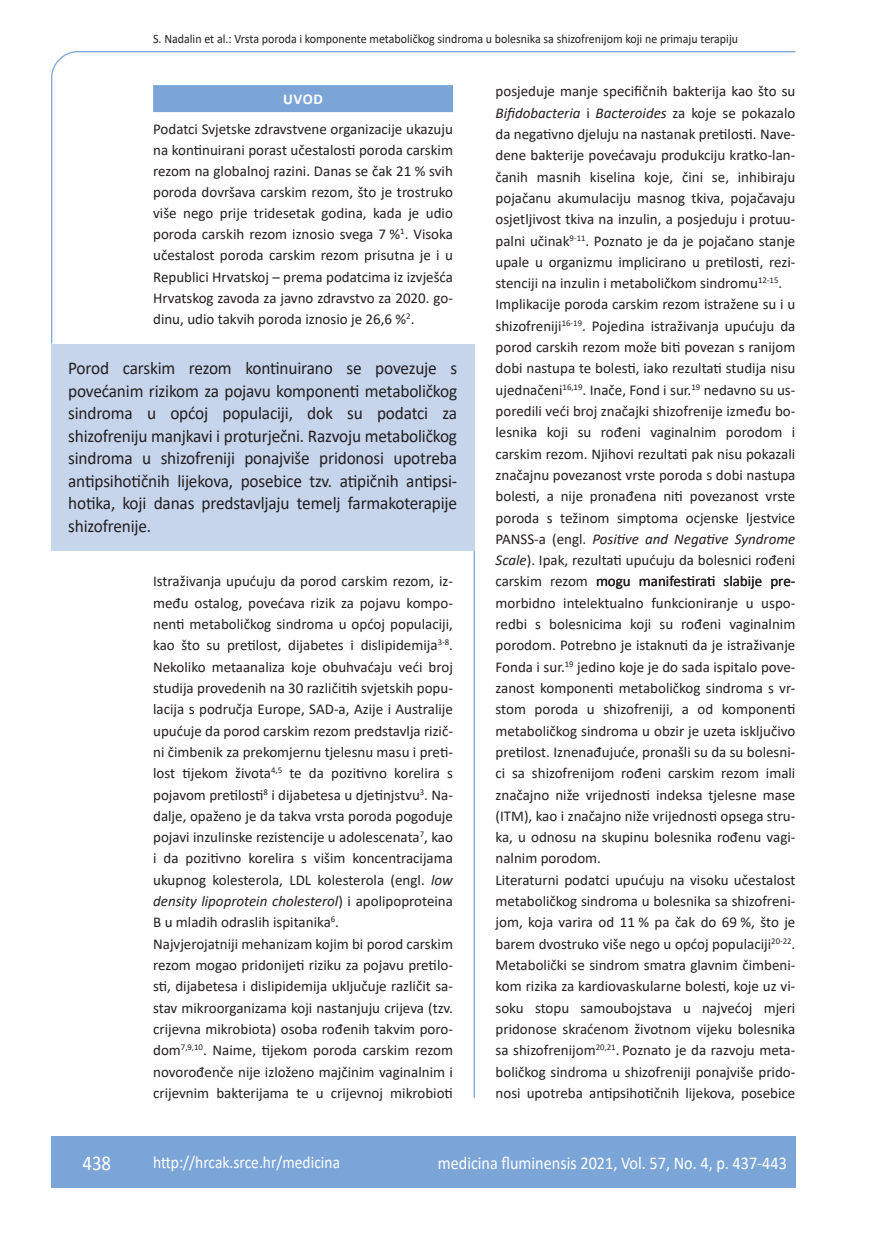
<style>
.page{position:relative;width:872px;height:1234px;background:#fff}
.page>*{position:absolute;margin:0;border:0;box-sizing:border-box;transform-origin:0 0}
.t1{font:21px "Calibri";color:#fff;scale:.9 1}
.anterfile{font:18px/22.5px "Calibri";letter-spacing:-.01em;color:#231f20;text-align:justify;scale:.96 1}
.t2{font:18px "Calibri";color:#fff;scale:.9 1}
.t3{font:17.25px "Calibri";color:#fff;scale:.9 1}
.osnovni_tekst{font:15px/21.3px "Calibri";color:#231f20;text-align:justify}
.naslov_ruler{font:700 15px "Calibri";color:#fff}
.glava{font:12.75px "Calibri";color:#231f20;scale:.94 1}
.s1{font-style:italic}
</style>
<div class="page">
<svg style="left:51px;top:51px;width:745px;height:292px"></svg>
<hr style="left:473px;top:551px;width:2px;height:546px;background:#7ca5d7">
<div style="left:51px;top:1135px;width:744px;height:51px;background:#7ca5d7"></div>
<div style="left:153px;top:85px;width:300px;height:27px;background:#7ca5d7"></div>
<div style="left:51px;top:343px;width:423px;height:207px;background:#c6d5ec"></div>
<p class="glava" style="left:153px;top:29px;width:624px">S. Nadalin et al.: Vrsta poroda i komponente metaboličkog sindroma u bolesnika sa shizofrenijom koji ne primaju terapiju</p>
<p class="naslov_ruler" style="left:283px;top:88px;width:41px">UVOD</p>
<p class="osnovni_tekst" style="left:153px;top:118px;width:301px">Podatci Svjetske zdravstvene organizacije ukazuju na kontinuirani porast učestalosti poroda carskim rezom na globalnoj razini. Danas se čak 21 % svih poroda dovršava carskim rezom, što je trostruko više nego prije tridesetak godina, kada je udio poroda carskih rezom iznosio svega 7 %<sup>1</sup>. Visoka učestalost poroda carskim rezom prisutna je i u Republici Hrvatskoj – prema podatcima iz izvješća Hrvatskog zavoda za javno zdravstvo za 2020. go&shy;dinu, udio takvih poroda iznosio je 26,6 %<sup>2</sup>.</p>
<p class="anterfile" style="left:68px;top:356px;width:406px">Porod carskim rezom kontinuirano se povezuje s povećanim rizikom za pojavu komponenti metaboličkog sindroma u općoj populaciji, dok su podatci za shizofreniju manjkavi i proturječni. Razvoju metaboličkog sindroma u shizofreniji ponajviše pridonosi upotreba antipsihotičnih lijekova, posebice tzv. atipičnih antipsi&shy;hotika, koji danas predstavljaju temelj farmakoterapije shizofrenije.</p>
<p class="osnovni_tekst" style="left:153px;top:570px;width:301px">Istraživanja upućuju da porod carskim rezom, iz&shy;među ostalog, povećava rizik za pojavu kompo&shy;nenti metaboličkog sindroma u općoj populaciji, kao što su pretilost, dijabetes i dislipidemija<sup>3-8</sup>.<br>Nekoliko metaanaliza koje obuhvaćaju veći broj studija provedenih na 30 različitih svjetskih popu&shy;lacija s područja Europe, SAD-a, Azije i Australije upućuje da porod carskim rezom predstavlja rizič&shy;ni čimbenik za prekomjernu tjelesnu masu i preti&shy;lost tijekom života<sup>4,5</sup> te da pozitivno korelira s pojavom pretilosti<sup>8</sup> i dijabetesa u djetinjstvu<sup>3</sup>. Na&shy;dalje, opaženo je da takva vrsta poroda pogoduje pojavi inzulinske rezistencije u adolescenata<sup>7</sup>, kao i da pozitivno korelira s višim koncentracijama ukupnog kolesterola, LDL kolesterola (engl. <span class="s1">low density lipoprotein cholesterol</span>) i apolipoproteina B u mladih odraslih ispitanika<sup>6</sup>.</p>
<p class="osnovni_tekst" style="left:153px;top:932px;width:301px">Najvjerojatniji mehanizam kojim bi porod carskim rezom mogao pridonijeti riziku za pojavu pretilo&shy;sti, dijabetesa i dislipidemija uključuje različit sa&shy;stav mikroorganizama koji nastanjuju crijeva (tzv. crijevna mikrobiota) osoba rođenih takvim poro&shy;dom<sup>7,9,10</sup>. Naime, tijekom poroda carskim rezom novorođenče nije izloženo majčinim vaginalnim i crijevnim bakterijama te u crijevnoj mikrobioti</p>
<p class="osnovni_tekst" style="left:495px;top:80px;width:301px">posjeduje manje specifičnih bakterija kao što su <span class="s1">Bifidobacteria</span> i <span class="s1">Bacteroides</span> za koje se pokazalo da negativno djeluju na nastanak pretilosti. Nave&shy;dene bakterije povećavaju produkciju kratko-lan&shy;čanih masnih kiselina koje, čini se, inhibiraju pojačanu akumulaciju masnog tkiva, pojačavaju osjetljivost tkiva na inzulin, a posjeduju i protuu&shy;palni učinak<sup>9-11</sup>. Poznato je da je pojačano stanje upale u organizmu implicirano u pretilosti, rezi&shy;stenciji na inzulin i metaboličkom sindromu<sup>12-15</sup>.</p>
<p class="osnovni_tekst" style="left:495px;top:293px;width:301px">Implikacije poroda carskim rezom istražene su i u shizofreniji<sup>16-19</sup>. Pojedina istraživanja upućuju da porod carskih rezom može biti povezan s ranijom dobi nastupa te bolesti, iako rezultati studija nisu ujednačeni<sup>16,19</sup>. Inače, Fond i sur.<sup>19</sup> nedavno su us&shy;poredili veći broj značajki shizofrenije između bo&shy;lesnika koji su rođeni vaginalnim porodom i carskim rezom. Njihovi rezultati pak nisu pokazali značajnu povezanost vrste poroda s dobi nastupa bolesti, a nije pronađena niti povezanost vrste poroda s težinom simptoma ocjenske ljestvice PANSS-a (engl. <span class="s1">Positive and Negative Syndrome Scale</span>). Ipak, rezultati upućuju da bolesnici rođeni carskim rezom mogu manifestirati slabije pre&shy;morbidno intelektualno funkcioniranje u uspo&shy;redbi s bolesnicima koji su rođeni vaginalnim porodom. Potrebno je istaknuti da je istraživanje Fonda i sur.<sup>19</sup> jedino koje je do sada ispitalo pove&shy;zanost komponenti metaboličkog sindroma s vr&shy;stom poroda u shizofreniji, a od komponenti metaboličkog sindroma u obzir je uzeta isključivo pretilost. Iznenađujuće, pronašli su da su bolesni&shy;ci sa shizofrenijom rođeni carskim rezom imali značajno niže vrijednosti indeksa tjelesne mase (ITM), kao i značajno niže vrijednosti opsega stru&shy;ka, u odnosu na skupinu bolesnika rođenu vagi&shy;nalnim porodom.</p>
<p class="osnovni_tekst" style="left:495px;top:868px;width:301px">Literaturni podatci upućuju na visoku učestalost metaboličkog sindroma u bolesnika sa shizofreni&shy;jom, koja varira od 11 % pa čak do 69 %, što je barem dvostruko više nego u općoj populaciji<sup>20-22</sup>.<br>Metabolički se sindrom smatra glavnim čimbeni&shy;kom rizika za kardiovaskularne bolesti, koje uz vi&shy;soku stopu samoubojstava u najvećoj mjeri pridonose skraćenom životnom vijeku bolesnika sa shizofrenijom<sup>20,21</sup>. Poznato je da razvoju meta&shy;boličkog sindroma u shizofreniji ponajviše prido&shy;nosi upotreba antipsihotičnih lijekova, posebice</p>
<p class="t1" style="left:82px;top:1147px;width:33px">438</p>
<p class="t3" style="left:153px;top:1149px;width:209px">http://hrcak.srce.hr/medicina</p>
<p class="t2" style="left:438px;top:1149px;width:389px">medicina fluminensis 2021, Vol. 57, No. 4, p. 437-443</p>
</div>
